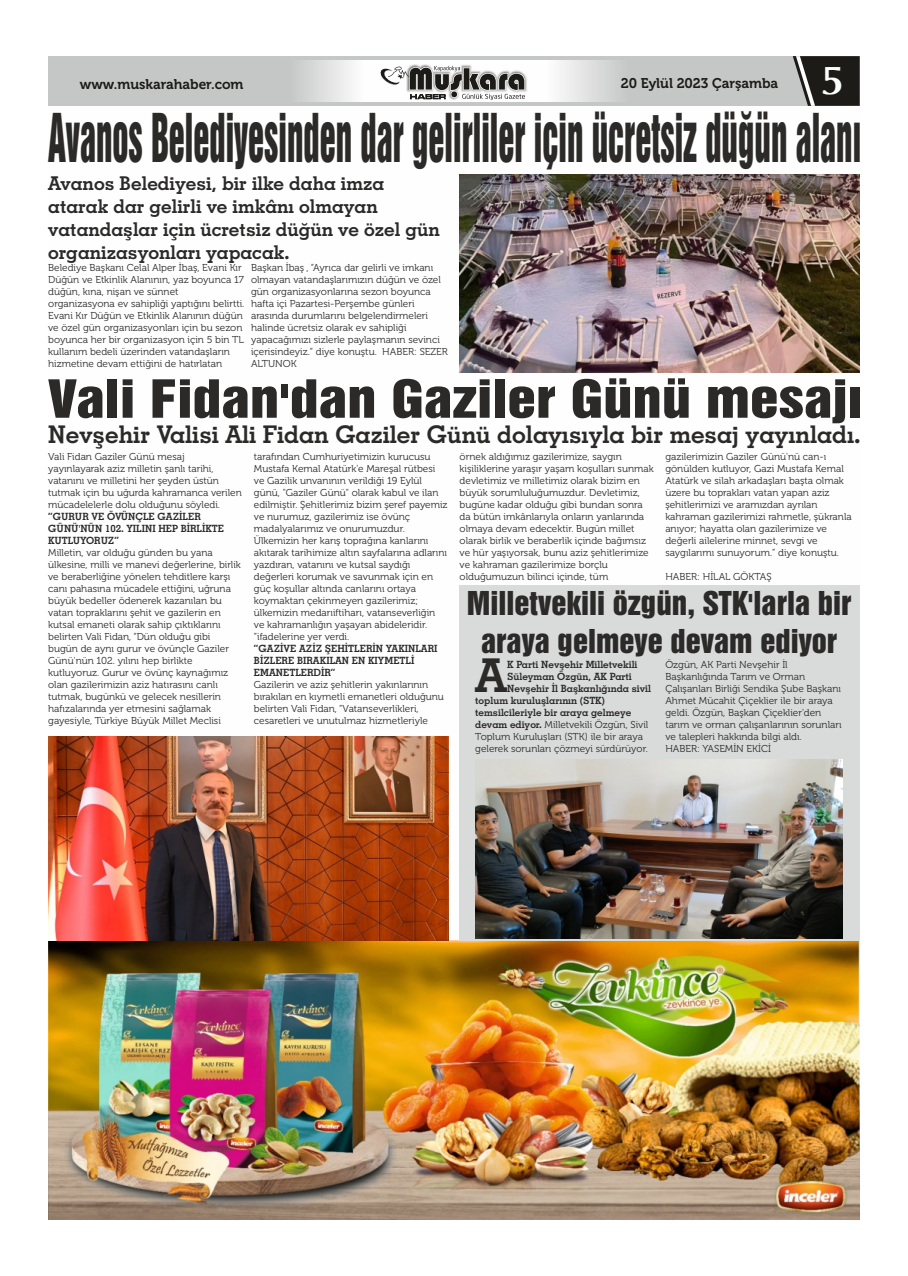
<style>
.page{position:relative;width:908px;height:1276px;background:#fff}
.page>*{position:absolute;margin:0;border:0;box-sizing:border-box;transform-origin:0 0}
.t1{font:61.4px "Swiss 921 BT";color:#2b2a29;scale:.54 1}
.t2{font:47.9px "Swiss 921 BT";color:#2b2a29;scale:1.22 1}
.t3{font:46.7px "Geometric Slabserif 703 Bold BT";color:#2b2a29}
.t4{font:700 40.3px "Optima";color:#fefefe}
.t5{font:30px/38.5px "Swiss 921 BT";color:#2b2a29;text-align:center}
.t6{font:24.4px "Geometric Slabserif 703 Bold BT";color:#2b2a29}
.t7{font:19px/22.8px "Geometric Slabserif 703 Bold BT";color:#2b2a29}
.t8{font:14px "Museo 700";color:#1c1b17}
.t9{font:10px/12px "Museo 300";color:#2b2a29}
.t10{font:10px/12px "Geometric Slabserif 703 Bold BT";color:#2b2a29}
.s1{font-family:"Geometric Slabserif 703 Bold BT"}
</style>
<div class="page">
<div style="left:48px;top:56px;width:811px;height:50px;background:#c5c6c6"></div>
<img style="left:303px;top:60px;width:310px;height:42px">
<svg style="left:792px;top:56px;width:67px;height:50px;background:#3f3e3b"></svg>
<img style="left:406px;top:65px;width:121px;height:35px">
<svg style="left:379px;top:66px;width:146px;height:36px;background:#a6a6a4"></svg>
<img style="left:48px;top:941px;width:811px;height:278px">
<img style="left:459px;top:174px;width:400px;height:198px">
<img style="left:48px;top:737px;width:400px;height:204px">
<div style="left:459px;top:585px;width:400px;height:356px;background:#d9dada"></div>
<img style="left:475px;top:759px;width:367px;height:180px">
<h3 class="t8" style="left:80px;top:78px;width:165px">www.muskarahaber.com</h3>
<h3 class="t8" style="left:620px;top:78px;width:159px">20 Eylül 2023 Çarşamba</h3>
<h3 class="t4" style="left:820px;top:63px;width:26px">5</h3>
<h1 class="t1" style="left:48px;top:115px;width:1506px">Avanos Belediyesinden dar gelirliler için ücretsiz düğün alanı</h1>
<h3 class="t7" style="left:48px;top:174px;width:393px">Avanos Belediyesi, bir ilke daha imza atarak dar gelirli ve imkânı olmayan vatandaşlar için ücretsiz düğün ve özel gün organizasyonları yapacak.</h3>
<p class="t9" style="left:48px;top:263px;width:198px">Belediye Başkanı Celal Alper İbaş, Evani Kır Düğün ve Etkinlik Alanının, yaz boyunca 17 düğün, kına, nişan ve sünnet organizasyona ev sahipliği yaptığını belirtti.<br>Evani Kır Düğün ve Etkinlik Alanının düğün ve özel gün organizasyonları için bu sezon boyunca her bir organizasyon için 5 bin TL kullanım bedeli üzerinden vatandaşların hizmetine devam ettiğini de hatırlatan</p>
<p class="t9" style="left:251px;top:263px;width:198px">Başkan İbaş , “Ayrıca dar gelirli ve imkanı olmayan vatandaşlarımızın düğün ve özel gün organizasyonlarına sezon boyunca hafta içi Pazartesi-Perşembe günleri arasında durumlarını belgelendirmeleri halinde ücretsiz olarak ev sahipliği yapacağımızı sizlerle paylaşmanın sevinci içerisindeyiz.” diye konuştu. HABER: SEZER ALTUNOK</p>
<h2 class="t2" style="left:49px;top:381px;width:668px">Vali Fidan'dan Gaziler Günü mesajı</h2>
<h3 class="t6" style="left:48px;top:425px;width:813px">Nevşehir Valisi Ali Fidan Gaziler Günü dolayısıyla bir mesaj yayınladı.</h3>
<p class="t9" style="left:48px;top:451px;width:195px">Vali Fidan Gaziler Günü mesaj yayınlayarak aziz milletin şanlı tarihi, vatanını ve milletini her şeyden üstün tutmak için bu uğurda kahramanca verilen mücadelelerle dolu olduğunu söyledi.</p>
<p class="t10" style="left:48px;top:511px;width:177px">“GURUR VE ÖVÜNÇLE GAZİLER<br>GÜNÜ'NÜN 102. YILINI HEP BİRLİKTE<br>KUTLUYORUZ”</p>
<p class="t9" style="left:48px;top:547px;width:194px">Milletin, var olduğu günden bu yana ülkesine, milli ve manevi değerlerine, birlik ve beraberliğine yönelen tehditlere karşı canı pahasına mücadele ettiğini, uğruna büyük bedeller ödenerek kazanılan bu vatan topraklarını şehit ve gazilerin en kutsal emaneti olarak sahip çıktıklarını belirten Vali Fidan, “Dün olduğu gibi bugün de aynı gurur ve övünçle Gaziler Günü'nün 102. yılını hep birlikte kutluyoruz. Gurur ve övünç kaynağımız olan gazilerimizin aziz hatırasını canlı tutmak, bugünkü ve gelecek nesillerin hafızalarında yer etmesini sağlamak gayesiyle, Türkiye Büyük Millet Meclisi</p>
<p class="t9" style="left:459px;top:451px;width:195px">örnek aldığımız gazilerimize, saygın kişiliklerine yaraşır yaşam koşulları sunmak devletimiz ve milletimiz olarak bizim en büyük sorumluluğumuzdur. Devletimiz, bugüne kadar olduğu gibi bundan sonra da bütün imkânlarıyla onların yanlarında olmaya devam edecektir. Bugün millet olarak birlik ve beraberlik içinde bağımsız ve hür yaşıyorsak, bunu aziz şehitlerimize ve kahraman gazilerimize borçlu olduğumuzun bilinci içinde, tüm</p>
<p class="t9" style="left:665px;top:451px;width:188px">gazilerimizin Gaziler Günü'nü can-ı gönülden kutluyor, Gazi Mustafa Kemal Atatürk ve silah arkadaşları başta olmak üzere bu toprakları vatan yapan aziz şehitlerimizi ve aramızdan ayrılan kahraman gazilerimizi rahmetle, şükranla anıyor; hayatta olan gazilerimize ve değerli ailelerine minnet, sevgi ve saygılarımı sunuyorum.” diye konuştu.</p>
<p class="t9" style="left:254px;top:451px;width:195px">tarafından Cumhuriyetimizin kurucusu Mustafa Kemal Atatürk'e Mareşal rütbesi ve Gazilik unvanının verildiği 19 Eylül günü, "Gaziler Günü" olarak kabul ve ilan edilmiştir. Şehitlerimiz bizim şeref payemiz ve nurumuz, gazilerimiz ise övünç madalyalarımız ve onurumuzdur.<br>Ülkemizin her karış toprağına kanlarını akıtarak tarihimize altın sayfalarına adlarını yazdıran, vatanını ve kutsal saydığı değerleri korumak ve savunmak için en güç koşullar altında canlarını ortaya koymaktan çekinmeyen gazilerimiz; ülkemizin medarıiftiharı, vatanseverliğin ve kahramanlığın yaşayan abideleridir. ”ifadelerine yer verdi.</p>
<p class="t10" style="left:254px;top:643px;width:185px">“GAZİVE AZİZ ŞEHİTLERİN YAKINLARI<br>BİZLERE BIRAKILAN EN KIYMETLİ<br>EMANETLERDİR”</p>
<p class="t9" style="left:254px;top:679px;width:191px">Gazilerin ve aziz şehitlerin yakınlarının bırakılan en kıymetli emanetleri olduğunu belirten Vali Fidan, “Vatanseverlikleri, cesaretleri ve unutulmaz hizmetleriyle</p>
<p class="t9" style="left:665px;top:571px;width:108px">HABER: HİLAL GÖKTAŞ</p>
<h3 class="t5" style="left:466px;top:587px;width:386px">Milletvekili özgün, STK'larla bir araya gelmeye devam ediyor</h3>
<h3 class="t3" style="left:475px;top:656px;width:33px">A</h3>
<p class="t10" style="left:507px;top:659px;width:132px">K Parti Nevşehir Milletvekili</p>
<p class="t9" style="left:665px;top:659px;width:178px">Özgün, AK Parti Nevşehir İl Başkanlığında Tarım ve Orman Çalışanları Birliği Sendika Şube Başkanı Ahmet Mücahit Çiçeklier ile bir araya geldi. Özgün, Başkan Çiçeklier'den tarım ve orman çalışanlarının sorunları ve talepleri hakkında bilgi aldı.<br>HABER: YASEMİN EKİCİ</p>
<p class="t10" style="left:507px;top:671px;width:126px">Süleyman Özgün, AK Parti</p>
<p class="t10" style="left:507px;top:683px;width:145px">Nevşehir İl Başkanlığında sivil</p>
<p class="t10" style="left:475px;top:695px;width:131px">toplum kuruluşlarının (STK)</p>
<p class="t10" style="left:475px;top:707px;width:157px">temsilcileriyle bir araya gelmeye</p>
<p class="t9" style="left:475px;top:719px;width:174px"><span class="s1">devam ediyor.</span> Milletvekili Özgün, Sivil<br>Toplum Kuruluşları (STK) ile bir araya gelerek sorunları çözmeyi sürdürüyor.</p>
</div>
